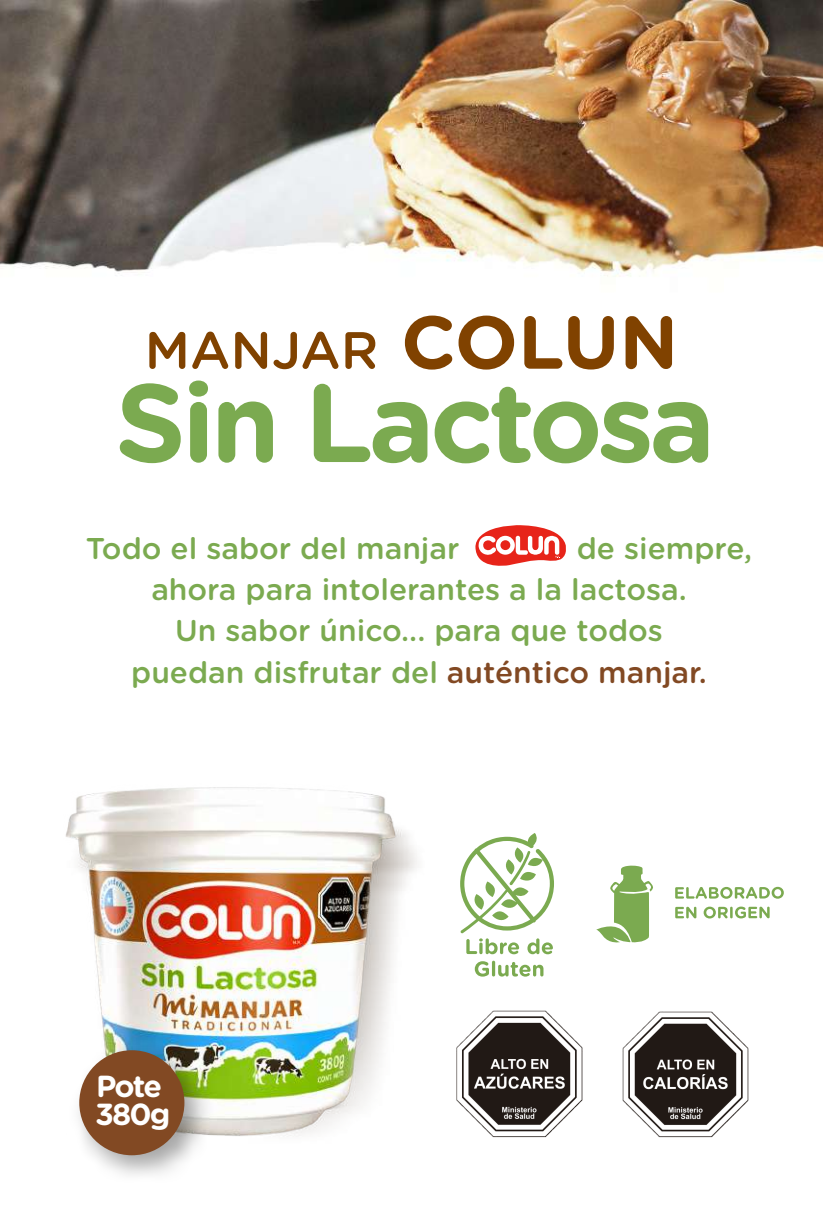
<style>
.page{position:relative;width:823px;height:1219px;background:#fff}
.page>*{position:absolute;margin:0;border:0;box-sizing:border-box;transform-origin:0 0}
.t1{font:700 110.8px "Gotham Rounded";letter-spacing:-.04em;color:#7baa50}
.t2{font:500 52.2px "Gotham Rounded";color:#804200}
.t3{font:700 30.4px/27.4px "Gotham Rounded";letter-spacing:-.06em;color:#fff}
.t4{font:500 30px "Gotham Rounded";color:#7baa50}
.s1{font-weight:700;font-size:74.6px}
.s2{color:#824923}
</style>
<div class="page">
<img style="left:0;top:0;width:822px;height:977px">
<img style="left:40px;top:745px;width:408px;height:391px">
<img style="left:456px;top:1010px;width:127px;height:128px">
<img style="left:622px;top:1011px;width:127px;height:127px">
<svg style="left:460px;top:833px;width:93px;height:121px"></svg>
<svg style="left:474px;top:961px;width:14px;height:16px"></svg>
<svg style="left:491px;top:961px;width:4px;height:15px"></svg>
<svg style="left:498px;top:962px;width:45px;height:15px"></svg>
<img style="left:63px;top:1033px;width:156px;height:142px">
<div style="left:79px;top:1050px;width:105px;height:105px;background:#824923;border-radius:50%"></div>
<svg style="left:596px;top:865px;width:57px;height:79px"></svg>
<svg style="left:674px;top:887px;width:109px;height:12px"></svg>
<svg style="left:674px;top:907px;width:22px;height:11px"></svg>
<svg style="left:703px;top:907px;width:66px;height:11px"></svg>
<svg style="left:473px;top:524px;width:96px;height:45px"></svg>
<h2 class="t2" style="left:145px;top:313px;width:535px">MANJAR <span class="s1">COLUN</span></h2>
<h1 class="t1" style="left:115px;top:342px;width:601px">Sin Lactosa</h1>
<p class="t4" style="left:86px;top:526px;width:375px">Todo el sabor del manjar</p>
<p class="t4" style="left:576px;top:526px;width:177px">de siempre,</p>
<p class="t4" style="left:151px;top:568px;width:536px">ahora para intolerantes a la lactosa.</p>
<p class="t4" style="left:175px;top:609px;width:489px">Un sabor único... para que todos</p>
<p class="t4" style="left:131px;top:651px;width:577px">puedan disfrutar del <span class="s2">auténtico manjar.</span></p>
<p class="t3" style="left:95px;top:1072px;width:77px">Pote<br>380g</p>
</div>
